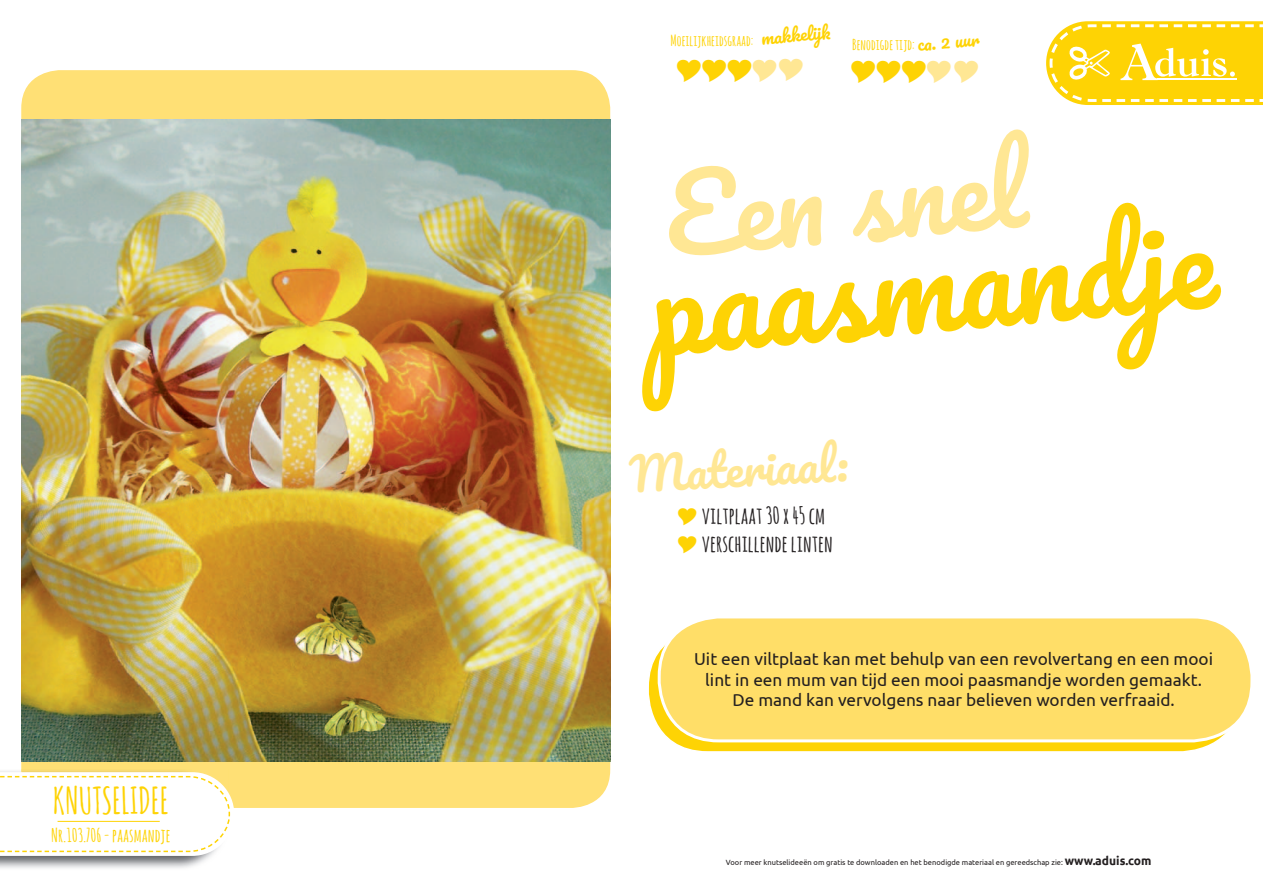
<style>
.page{position:relative;width:1263px;height:893px;background:#fff}
.page>*{position:absolute;margin:0;border:0;box-sizing:border-box;transform-origin:0 0}
.t1{font:119.25px "Pacifico";color:#fed304}
.t2{font:103.8px "Pacifico";color:#ffe794}
.t3{font:45.75px "Pacifico";color:#ffe794}
.t4{font:700 36.45px "Amatic SC";color:#fed304}
.t5{font:700 23.25px/27.9px "Amatic SC";color:#231f20}
.t6{font:700 18.45px "Amatic SC";color:#fed304}
.t7{font:17.25px/20.7px "Ubuntu";color:#231f20;text-align:center}
.t8{font:17.25px "Pacifico";color:#fed304}
.t9{font:700 15px "Amatic SC";color:#fed304}
.t10{font:7.5px "Ubuntu";color:#231f20}
.s1{font-weight:700;font-size:12px}
</style>
<div class="page">
<div style="left:21px;top:70px;width:589px;height:738px;background:#ffe075;border-radius:38px"></div>
<img style="left:21px;top:120px;width:589px;height:641px">
<img style="left:21px;top:769px;width:172px;height:3px">
<svg style="left:0;top:772px;width:234px;height:84px"></svg>
<hr style="left:58px;top:821px;width:102px;height:1px;background:#fed304">
<svg style="left:1046px;top:21px;width:217px;height:84px"></svg>
<svg style="left:648px;top:628px;width:593px;height:124px;fill:#fed304"></svg>
<div style="left:647px;top:627px;width:595px;height:126px;border:2px solid #fff;border-radius:60px"></div>
<div style="left:659px;top:617px;width:593px;height:124px;background:#ffde68;border-radius:60px"></div>
<div style="left:658px;top:615px;width:595px;height:127px;border:3px solid #fff;border-radius:60px"></div>
<h3 class="t4" style="left:53px;top:774px;width:117px">KNUTSELIDEE</h3>
<p class="t6" style="left:51px;top:822px;width:121px">Nr.103.706 - paasmandje</p>
<p class="t8" style="left:760px;top:29px;width:71px;rotate:-5deg">makkelijk</p>
<p class="t9" style="left:671px;top:30px;width:84px">Moeilijkheidsgraad:</p>
<p class="t9" style="left:852px;top:34px;width:64px">Benodigde tijd:</p>
<p class="t8" style="left:917px;top:35px;width:63px;rotate:-5deg">ca. 2 uur</p>
<h2 class="t2" style="left:659px;top:162px;width:360px;rotate:-5deg">Een snel</h2>
<h1 class="t1" style="left:644px;top:246px;width:568px;rotate:-5deg">paasmandje</h1>
<h3 class="t3" style="left:628px;top:450px;width:220px;rotate:-3deg">Materiaal:</h3>
<h3 class="t5" style="left:702px;top:501px;width:132px">viltplaat 30 x 45 cm verschillende linten</h3>
<p class="t7" style="left:694px;top:648px;width:520px">Uit een viltplaat kan met behulp van een revolvertang en een mooi lint in een mum van tijd een mooi paasmandje worden gemaakt.<br>De mand kan vervolgens naar believen worden verfraaid.</p>
<p class="t10" style="left:726px;top:858px;width:427px">Voor meer knutselideeën om gratis te downloaden en het benodigde materiaal en gereedschap zie: <span class="s1">www.aduis.com</span></p>
</div>
